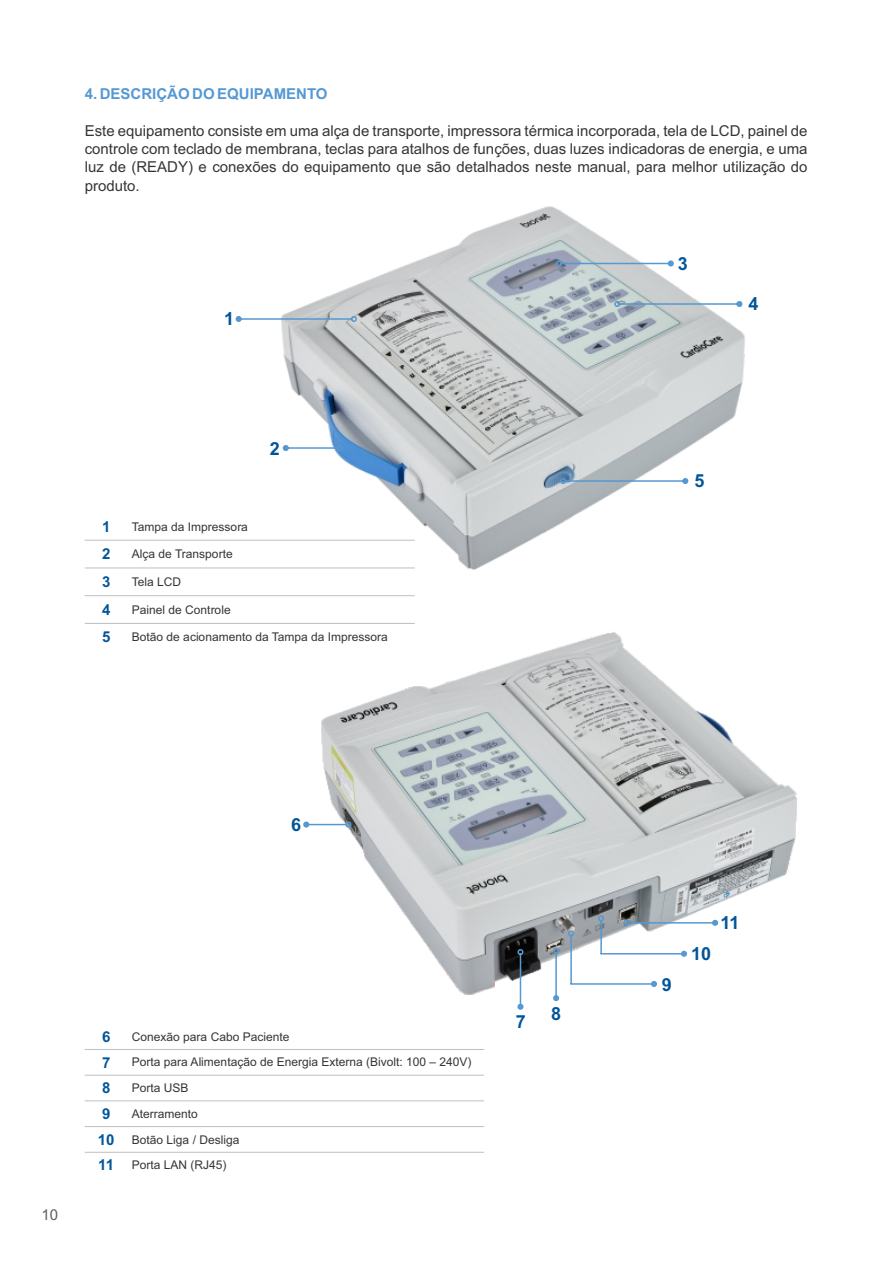
<style>
.page{position:relative;width:893px;height:1263px;background:#fff}
.page>*{position:absolute;margin:0;border:0;box-sizing:border-box;transform-origin:0 0}
.t1{font:700 18px "Arial";color:#059}
.t2{font:15px/18.5px "Arial";color:#373435;text-align:justify}
.t3{font:700 15px "Arial";color:#5698d2}
.t4{font:700 15px "Arial";color:#059}
.t5{font:15px "Arial";color:#606062}
.t6{font:12px/25.7px "Arial";color:#373435}
.s1{font-weight:700;font-size:15px;color:#059}
</style>
<div class="page">
<hr style="left:85px;top:623px;width:330px;height:1px;background:#bdbfc1">
<hr style="left:85px;top:595px;width:330px;height:1px;background:#bdbfc1">
<hr style="left:85px;top:568px;width:330px;height:1px;background:#bdbfc1">
<hr style="left:85px;top:540px;width:330px;height:1px;background:#bdbfc1">
<hr style="left:85px;top:1152px;width:399px;height:1px;background:#bdbfc1">
<hr style="left:85px;top:1126px;width:399px;height:1px;background:#bdbfc1">
<hr style="left:85px;top:1100px;width:399px;height:1px;background:#bdbfc1">
<hr style="left:85px;top:1075px;width:399px;height:1px;background:#bdbfc1">
<hr style="left:85px;top:1049px;width:399px;height:1px;background:#bdbfc1">
<img style="left:165px;top:206px;width:580px;height:391px">
<svg style="left:236px;top:316px;width:121px;height:6px"></svg>
<svg style="left:283px;top:445px;width:60px;height:6px"></svg>
<svg style="left:556px;top:260px;width:118px;height:6px"></svg>
<svg style="left:614px;top:301px;width:128px;height:6px"></svg>
<svg style="left:560px;top:478px;width:128px;height:6px"></svg>
<img style="left:195px;top:563px;width:602px;height:446px">
<svg style="left:303px;top:821px;width:48px;height:6px"></svg>
<svg style="left:568px;top:915px;width:150px;height:72px"></svg>
<svg style="left:553px;top:947px;width:6px;height:54px"></svg>
<svg style="left:517px;top:949px;width:6px;height:61px"></svg>
<p class="t3" style="left:85px;top:88px;width:244px">4. DESCRIÇÃO DO EQUIPAMENTO</p>
<p class="t2" style="left:85px;top:122px;width:724px">Este equipamento consiste em uma alça de transporte, impressora térmica incorporada, tela de LCD, painel de controle com teclado de membrana, teclas para atalhos de funções, duas luzes indicadoras de energia, e uma luz de (READY) e conexões do equipamento que são detalhados neste manual, para melhor utilização do produto.</p>
<p class="t1" style="left:224px;top:312px;width:12px">1</p>
<p class="t1" style="left:270px;top:441px;width:12px">2</p>
<p class="t4" style="left:102px;top:521px;width:10px">1</p>
<p class="t6" style="left:132px;top:515px;width:118px">Tampa da Impressora</p>
<p class="t4" style="left:102px;top:548px;width:10px">2</p>
<p class="t6" style="left:132px;top:542px;width:102px">Alça de Transporte</p>
<p class="t4" style="left:102px;top:576px;width:10px">3</p>
<p class="t6" style="left:132px;top:570px;width:51px">Tela LCD</p>
<p class="t4" style="left:102px;top:604px;width:10px">4</p>
<p class="t6" style="left:132px;top:598px;width:100px">Painel de Controle</p>
<p class="t4" style="left:102px;top:631px;width:10px">5</p>
<p class="t6" style="left:132px;top:625px;width:257px">Botão de acionamento da Tampa da Impressora</p>
<p class="t1" style="left:678px;top:257px;width:12px">3</p>
<p class="t1" style="left:748px;top:297px;width:12px">4</p>
<p class="t1" style="left:694px;top:474px;width:12px">5</p>
<p class="t1" style="left:291px;top:818px;width:12px">6</p>
<p class="t5" style="left:42px;top:1209px;width:18px">10</p>
<p class="t4" style="left:102px;top:1031px;width:10px">6</p>
<p class="t6" style="left:132px;top:1025px;width:159px">Conexão para Cabo Paciente</p>
<p class="t4" style="left:102px;top:1056px;width:10px">7</p>
<p class="t6" style="left:132px;top:1050px;width:341px">Porta para Alimentação de Energia Externa (Bivolt: 100 – 240V)</p>
<p class="t4" style="left:102px;top:1082px;width:10px">8</p>
<p class="t6" style="left:132px;top:1076px;width:58px">Porta USB</p>
<p class="t4" style="left:102px;top:1108px;width:10px">9</p>
<p class="t6" style="left:98px;top:1102px;width:143px;text-indent:34px">Aterramento<br><span class="s1">10</span> Botão Liga / Desliga<br><span class="s1">11</span> Porta LAN (RJ45)</p>
<p class="t1" style="left:516px;top:1015px;width:12px">7</p>
<p class="t1" style="left:551px;top:1007px;width:12px">8</p>
<p class="t1" style="left:662px;top:978px;width:12px">9</p>
<p class="t1" style="left:691px;top:947px;width:22px">10</p>
<p class="t1" style="left:720px;top:915px;width:21px">11</p>
</div>
